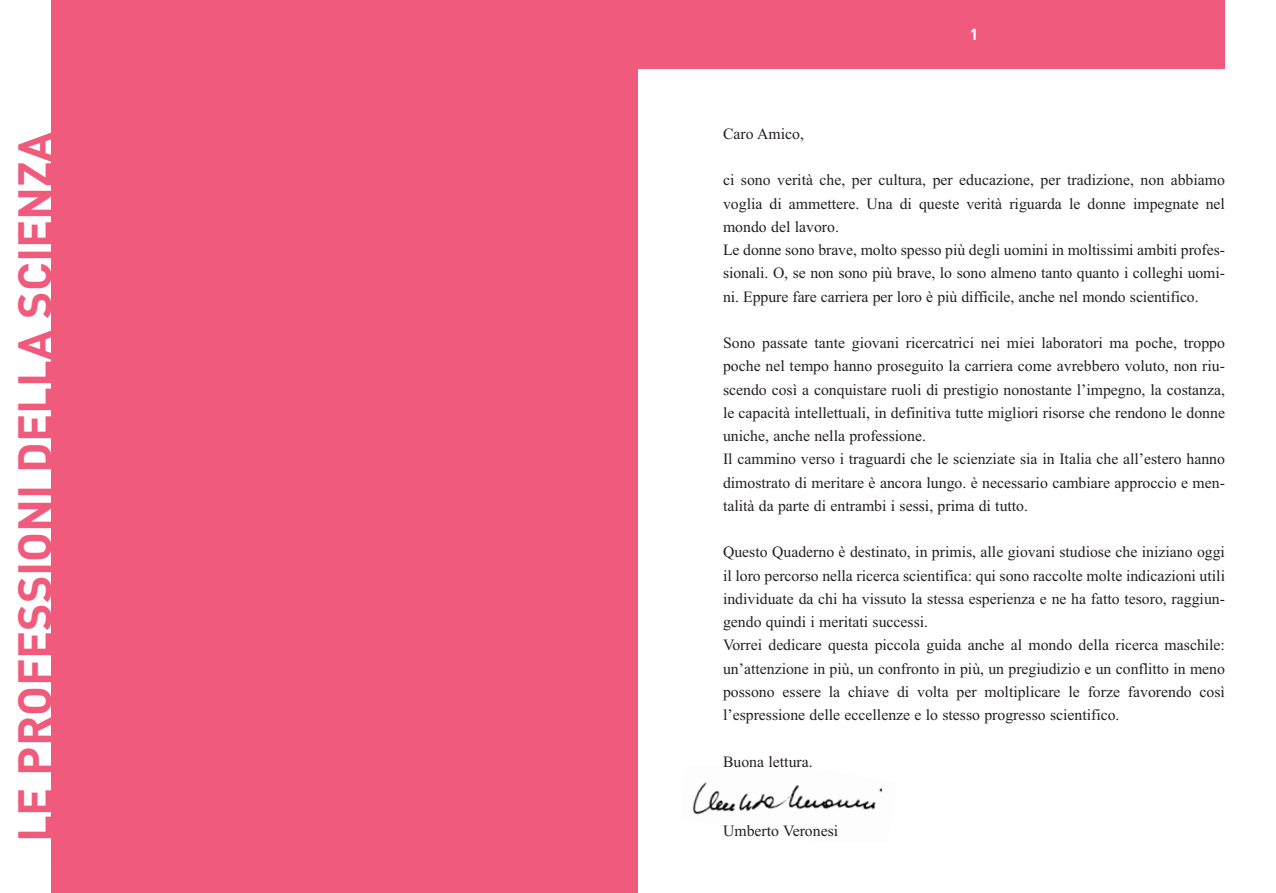
<style>
.page{position:relative;width:1276px;height:893px;background:#fff}
.page>*{position:absolute;margin:0;border:0;box-sizing:border-box;transform-origin:0 0}
.t1{font:700 46.5px "DIN";color:#f05a7d}
.t2{font:15.75px/23.2px "Times New Roman";color:#231f20}
.t3{font:700 15.75px "DIN";color:#fff}
</style>
<div class="page">
<img style="left:692px;top:782px;width:191px;height:33px">
<div style="left:638px;top:0;width:587px;height:68px;background:#f05a7d"></div>
<div style="left:51px;top:0;width:587px;height:893px;background:#f05a7d"></div>
<h1 class="t1" style="left:18px;top:842px;width:712px;rotate:-90deg">LE PROFESSIONI DELLA SCIENZA</h1>
<p class="t3" style="left:969px;top:29px;width:10px">1</p>
<p class="t2" style="left:723px;top:124px;width:82px">Caro Amico,</p>
<p class="t2" style="left:723px;top:170px;width:503px">ci sono verità che, per cultura, per educazione, per tradizione, non abbiamo voglia di ammettere. Una di queste verità riguarda le donne impegnate nel mondo del lavoro.<br>Le donne sono brave, molto spesso più degli uomini in moltissimi ambiti profes&shy;sionali. O, se non sono più brave, lo sono almeno tanto quanto i colleghi uomi&shy;ni. Eppure fare carriera per loro è più difficile, anche nel mondo scientifico.</p>
<p class="t2" style="left:723px;top:333px;width:503px">Sono passate tante giovani ricercatrici nei miei laboratori ma poche, troppo poche nel tempo hanno proseguito la carriera come avrebbero voluto, non riu&shy;scendo così a conquistare ruoli di prestigio nonostante l’impegno, la costanza, le capacità intellettuali, in definitiva tutte migliori risorse che rendono le donne uniche, anche nella professione.<br>Il cammino verso i traguardi che le scienziate sia in Italia che all’estero hanno dimostrato di meritare è ancora lungo. è necessario cambiare approccio e men&shy;talità da parte di entrambi i sessi, prima di tutto.</p>
<p class="t2" style="left:723px;top:542px;width:503px">Questo Quaderno è destinato, in primis, alle giovani studiose che iniziano oggi il loro percorso nella ricerca scientifica: qui sono raccolte molte indicazioni utili individuate da chi ha vissuto la stessa esperienza e ne ha fatto tesoro, raggiun&shy;gendo quindi i meritati successi.<br>Vorrei dedicare questa piccola guida anche al mondo della ricerca maschile: un’attenzione in più, un confronto in più, un pregiudizio e un conflitto in meno possono essere la chiave di volta per moltiplicare le forze favorendo così l’espressione delle eccellenze e lo stesso progresso scientifico.</p>
<p class="t2" style="left:723px;top:751px;width:91px">Buona lettura.</p>
<p class="t2" style="left:723px;top:821px;width:117px">Umberto Veronesi</p>
</div>
